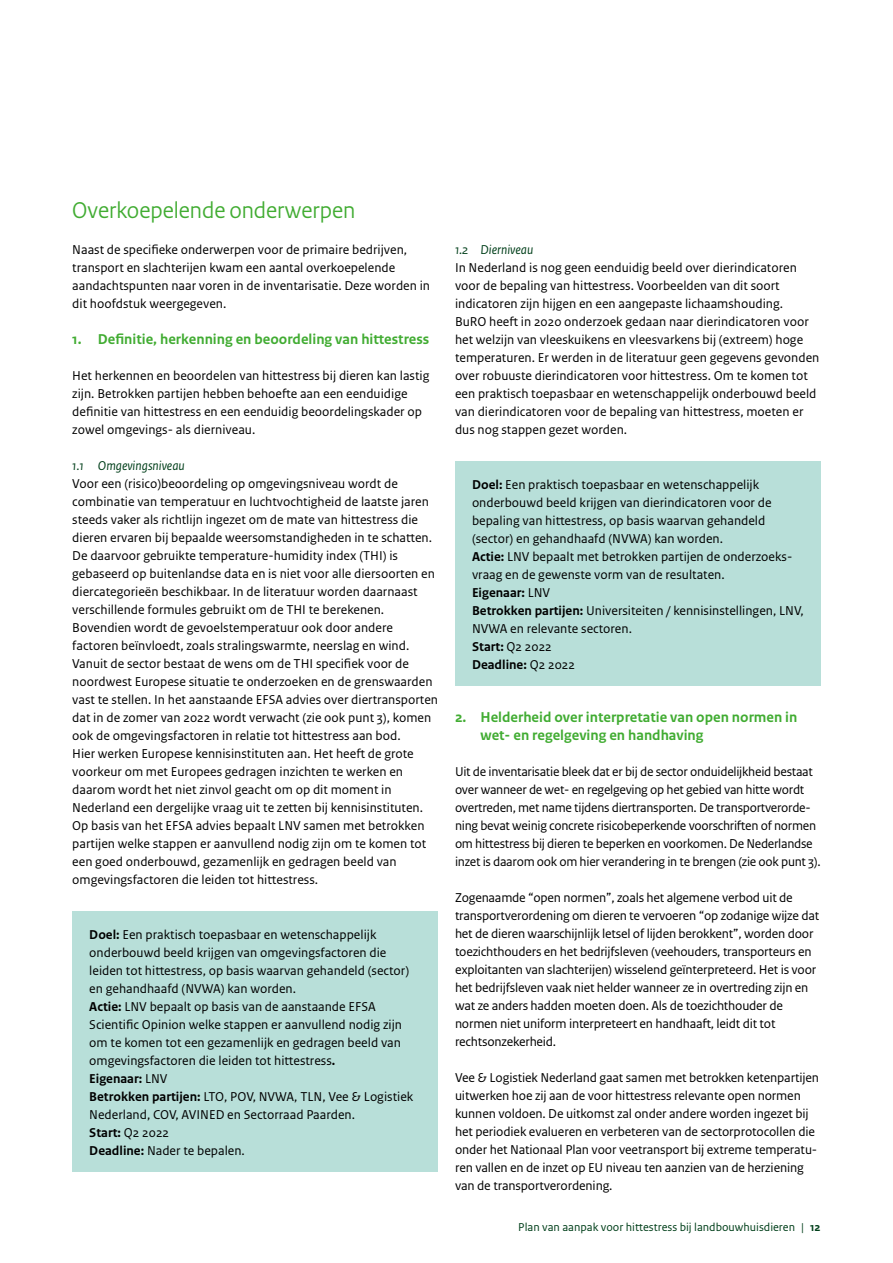
<style>
.page{position:relative;width:893px;height:1263px;background:#fff}
.page>*{position:absolute;margin:0;border:0;box-sizing:border-box;transform-origin:0 0}
._04_RO_Paragraafkop{font:24px "Rijksoverheid Sans Heading";color:#41ac32}
._05_RO_Alineakop_San{font:700 15px/18px "Rijksoverheid Sans Text";color:#41ac32}
._10_RO_Broodtekst_Se{font:13.5px/18px "Rijksoverheid Sans Text";color:#000}
._21_RO_Kader_Broodte{font:13.5px/18px "Rijksoverheid Sans Text";color:#000}
._10_RO_Broodtekst_Se-2{font:13.5px/18px "Rijksoverheid Sans Text";letter-spacing:-.02em;color:#000}
._21_RO_Kader_Broodte-2{font:700 13.5px "Rijksoverheid Sans Text";color:#000}
._06_RO_Subalineakop{font:italic 13.5px "Rijksoverheid Sans Text";color:#003f1a}
.t1{font:12px "Rijksoverheid Sans Text";color:#003f1a}
.s1{font-weight:700}
.s2{font-weight:400}
</style>
<div class="page">
<div style="left:72px;top:911px;width:366px;height:261px;background:#b8dfd9"></div>
<div style="left:455px;top:461px;width:366px;height:225px;background:#b8dfd9"></div>
<p class="_04_RO_Paragraafkop" style="left:72px;top:196px;width:285px">Overkoepelende onderwerpen</p>
<p class="_10_RO_Broodtekst_Se" style="left:72px;top:241px;width:359px">Naast de specifieke onderwerpen voor de primaire bedrijven, transport en slachterijen kwam een aantal overkoepelende aandachtspunten naar voren in de inventarisatie. Deze worden in dit hoofdstuk weergegeven.</p>
<p class="_05_RO_Alineakop_San" style="left:72px;top:330px;width:359px">1. Definitie, herkenning en beoordeling van hittestress</p>
<p class="_10_RO_Broodtekst_Se" style="left:72px;top:367px;width:359px">Het herkennen en beoordelen van hittestress bij dieren kan lastig zijn. Betrokken partijen hebben behoefte aan een eenduidige definitie van hittestress en een eenduidig beoordelingskader op zowel omgevings- als dierniveau.</p>
<p class="_06_RO_Subalineakop" style="left:72px;top:458px;width:114px">1.1 Omgevingsniveau</p>
<p class="_10_RO_Broodtekst_Se" style="left:72px;top:475px;width:367px">Voor een (risico)beoordeling op omgevingsniveau wordt de combinatie van temperatuur en luchtvochtigheid de laatste jaren steeds vaker als richtlijn ingezet om de mate van hittestress die dieren ervaren bij bepaalde weersomstandigheden in te schatten.<br>De daarvoor gebruikte temperature-humidity index (THI) is gebaseerd op buitenlandse data en is niet voor alle diersoorten en diercategorieën beschikbaar. In de literatuur worden daarnaast verschillende formules gebruikt om de THI te berekenen.<br>Bovendien wordt de gevoelstemperatuur ook door andere factoren beïnvloedt, zoals stralingswarmte, neerslag en wind.<br>Vanuit de sector bestaat de wens om de THI specifiek voor de noordwest Europese situatie te onderzoeken en de grenswaarden vast te stellen. In het aanstaande EFSA advies over diertransporten dat in de zomer van 2022 wordt verwacht (zie ook punt 3), komen ook de omgevingsfactoren in relatie tot hittestress aan bod.<br>Hier werken Europese kennisinstituten aan. Het heeft de grote voorkeur om met Europees gedragen inzichten te werken en daarom wordt het niet zinvol geacht om op dit moment in Nederland een dergelijke vraag uit te zetten bij kennisinstituten.<br>Op basis van het EFSA advies bepaalt LNV samen met betrokken partijen welke stappen er aanvullend nodig zijn om te komen tot een goed onderbouwd, gezamenlijk en gedragen beeld van omgevingsfactoren die leiden tot hittestress.</p>
<p class="_21_RO_Kader_Broodte" style="left:89px;top:926px;width:321px"><span class="s1">Doel:</span> Een praktisch toepasbaar en wetenschappelijk onderbouwd beeld krijgen van omgevingsfactoren die leiden tot hittestress, op basis waarvan gehandeld (sector) en gehandhaafd (NVWA) kan worden.</p>
<p class="_21_RO_Kader_Broodte" style="left:89px;top:998px;width:314px"><span class="s1">Actie:</span> LNV bepaalt op basis van de aanstaande EFSA Scientific Opinion welke stappen er aanvullend nodig zijn om te komen tot een gezamenlijk en gedragen beeld van omgevingsfactoren die leiden tot hittestress<span class="s1">.</span></p>
<p class="_21_RO_Kader_Broodte-2" style="left:89px;top:1071px;width:80px">Eigenaar: <span class="s2">LNV</span></p>
<p class="_21_RO_Kader_Broodte" style="left:89px;top:1088px;width:325px"><span class="s1">Betrokken partijen:</span> LTO, POV, NVWA, TLN, Vee &amp; Logistiek<br>Nederland, COV, AVINED en Sectorraad Paarden.</p>
<p class="_21_RO_Kader_Broodte-2" style="left:89px;top:1125px;width:81px">Start: <span class="s2">Q2 2022</span></p>
<p class="_21_RO_Kader_Broodte" style="left:89px;top:1142px;width:157px"><span class="s1">Deadline:</span> Nader te bepalen.</p>
<p class="_06_RO_Subalineakop" style="left:455px;top:242px;width:80px">1.2 Dierniveau</p>
<p class="_10_RO_Broodtekst_Se" style="left:455px;top:259px;width:366px">In Nederland is nog geen eenduidig beeld over dierindicatoren voor de bepaling van hittestress. Voorbeelden van dit soort indicatoren zijn hijgen en een aangepaste lichaamshouding.<br>BuRO heeft in 2020 onderzoek gedaan naar dierindicatoren voor het welzijn van vleeskuikens en vleesvarkens bij (extreem) hoge temperaturen. Er werden in de literatuur geen gegevens gevonden over robuuste dierindicatoren voor hittestress. Om te komen tot een praktisch toepasbaar en wetenschappelijk onderbouwd beeld van dierindicatoren voor de bepaling van hittestress, moeten er dus nog stappen gezet worden.</p>
<p class="_21_RO_Kader_Broodte" style="left:472px;top:476px;width:301px"><span class="s1">Doel:</span> Een praktisch toepasbaar en wetenschappelijk onderbouwd beeld krijgen van dierindicatoren voor de bepaling van hittestress, op basis waarvan gehandeld (sector) en gehandhaafd (NVWA) kan worden.</p>
<p class="_21_RO_Kader_Broodte" style="left:472px;top:548px;width:322px"><span class="s1">Actie:</span> LNV bepaalt met betrokken partijen de onderzoeks&shy;vraag en de gewenste vorm van de resultaten.</p>
<p class="_21_RO_Kader_Broodte-2" style="left:472px;top:585px;width:80px">Eigenaar: <span class="s2">LNV</span></p>
<p class="_21_RO_Kader_Broodte" style="left:472px;top:602px;width:333px"><span class="s1">Betrokken partijen:</span> Universiteiten / kennisinstellingen, LNV,<br>NVWA en relevante sectoren.</p>
<p class="_21_RO_Kader_Broodte-2" style="left:472px;top:639px;width:81px">Start: <span class="s2">Q2 2022</span></p>
<p class="_21_RO_Kader_Broodte-2" style="left:472px;top:657px;width:104px">Deadline: <span class="s2">Q2 2022</span></p>
<p class="_05_RO_Alineakop_San" style="left:480px;top:708px;width:318px;text-indent:-26px">2. Helderheid over interpretatie van open normen in wet- en regelgeving en handhaving</p>
<p class="_10_RO_Broodtekst_Se-2" style="left:455px;top:763px;width:367px">Uit de inventarisatie bleek dat er bij de sector onduidelijkheid bestaat over wanneer de wet- en regelgeving op het gebied van hitte wordt overtreden, met name tijdens diertransporten. De transportverorde&shy;ning bevat weinig concrete risicobeperkende voorschriften of normen om hittestress bij dieren te beperken en voorkomen. De Nederlandse inzet is daarom ook om hier verandering in te brengen (zie ook punt 3).</p>
<p class="_10_RO_Broodtekst_Se" style="left:455px;top:889px;width:366px">Zogenaamde “open normen”, zoals het algemene verbod uit de transportverordening om dieren te vervoeren “op zodanige wijze dat het de dieren waarschijnlijk letsel of lijden berokkent”, worden door toezichthouders en het bedrijfsleven (veehouders, transporteurs en exploitanten van slachterijen) wisselend geïnterpreteerd. Het is voor het bedrijfsleven vaak niet helder wanneer ze in overtreding zijn en wat ze anders hadden moeten doen. Als de toezichthouder de normen niet uniform interpreteert en handhaaft, leidt dit tot rechtsonzekerheid.</p>
<p class="_10_RO_Broodtekst_Se" style="left:455px;top:1069px;width:366px">Vee &amp; Logistiek Nederland gaat samen met betrokken ketenpartijen uitwerken hoe zij aan de voor hittestress relevante open normen kunnen voldoen. De uitkomst zal onder andere worden ingezet bij het periodiek evalueren en verbeteren van de sectorprotocollen die onder het Nationaal Plan voor veetransport bij extreme temperatu&shy;ren vallen en de inzet op EU niveau ten aanzien van de herziening van de transportverordening.</p>
<p class="t1" style="left:518px;top:1220px;width:304px">Plan van aanpak voor hittestress bij landbouwhuisdieren | <span class="s1">12</span></p>
</div>
